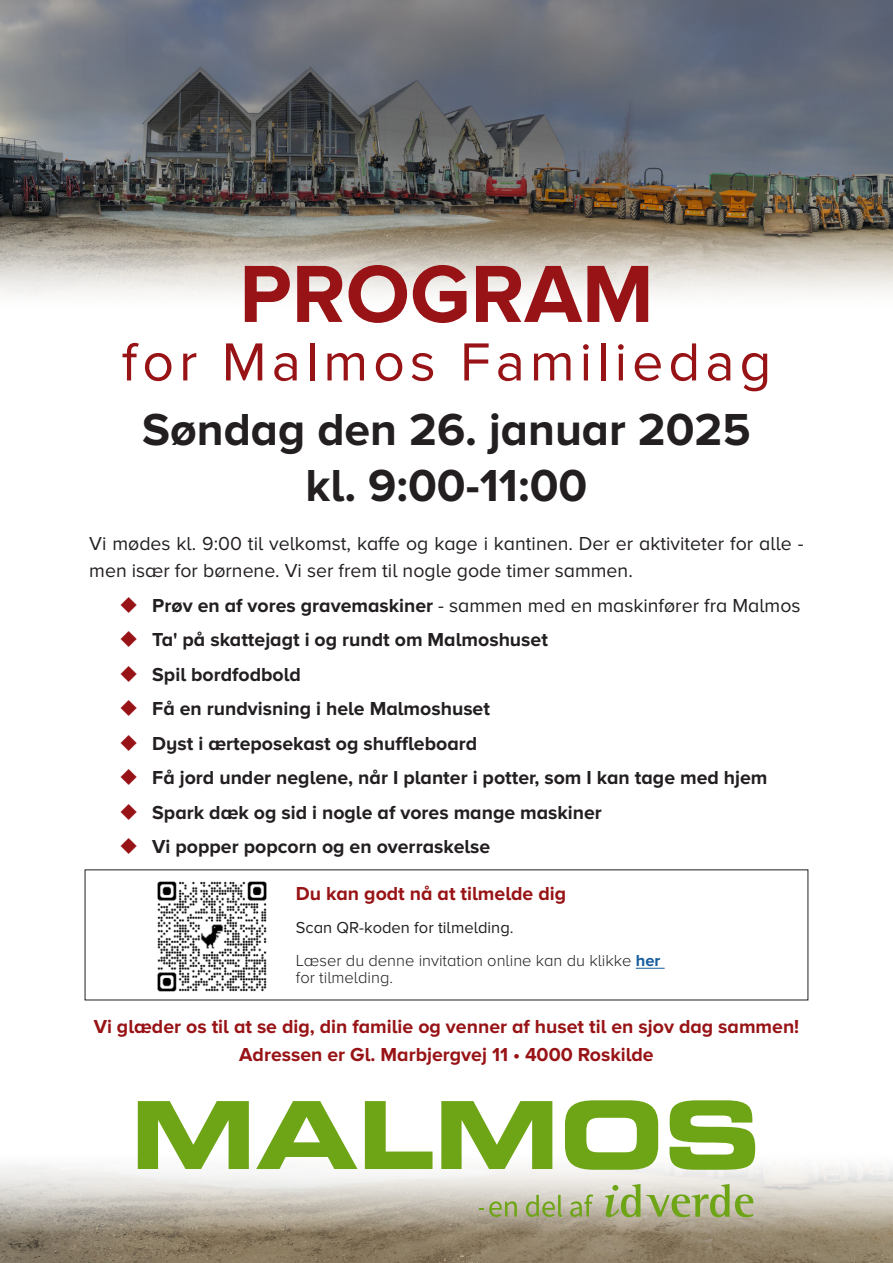
<style>
.page{position:relative;width:893px;height:1263px;background:#fff}
.page>*{position:absolute;margin:0;border:0;box-sizing:border-box;transform-origin:0 0}
.t1{font:700 84px "Proxima Nova";color:#981316}
.t2{font:55.5px "Proxima Nova";letter-spacing:.09em;color:#981316}
.t3{font:700 46.5px/55.8px "Proxima Nova A";color:#231f20;text-align:center}
.t4{font:700 19.5px "Proxima Nova A";color:#231f20}
.t5{font:19.5px/27px "Proxima Nova A";color:#231f20}
.t6{font:700 19.5px/28.5px "Proxima Nova A";color:#981316;text-align:center}
.t7{font:300 16.5px/33px "Proxima Nova A";color:#231f20}
.s1{color:#981316}
.s2{font-weight:700}
.s3{font-weight:400}
.s4{font-weight:700;color:#175d9e}
</style>
<div class="page">
<img style="left:0;top:0;width:893px;height:295px">
<img style="left:0;top:1148px;width:893px;height:115px">
<svg style="left:138px;top:1101px;width:111px;height:68px"></svg>
<svg style="left:256px;top:1101px;width:101px;height:68px"></svg>
<svg style="left:365px;top:1101px;width:67px;height:68px"></svg>
<svg style="left:441px;top:1101px;width:111px;height:68px"></svg>
<svg style="left:565px;top:1100px;width:93px;height:70px"></svg>
<svg style="left:670px;top:1100px;width:85px;height:70px"></svg>
<svg style="left:605px;top:1184px;width:148px;height:33px;background:#b6c291"></svg>
<svg style="left:480px;top:1201px;width:37px;height:16px"></svg>
<svg style="left:526px;top:1195px;width:36px;height:22px"></svg>
<svg style="left:570px;top:1194px;width:23px;height:23px"></svg>
<svg style="left:636px;top:968px;width:29px;height:1px"></svg>
<img style="left:157px;top:881px;width:110px;height:111px">
<h1 class="t1" style="left:239px;top:246px;width:416px">PROGRAM</h1>
<h2 class="t2" style="left:122px;top:330px;width:651px">for Malmos Familiedag</h2>
<h3 class="t3" style="left:142px;top:404px;width:610px">Søndag den 26. januar 2025 kl. 9:00-11:00</h3>
<p class="t5" style="left:89px;top:531px;width:716px">Vi mødes kl. 9:00 til velkomst, kaffe og kage i kantinen. Der er aktiviteter for alle - men især for børnene. Vi ser frem til nogle gode timer sammen.</p>
<p class="t5" style="left:119px;top:592px;width:683px"><span class="s1">◆</span> <span class="s2">Prøv en af vores gravemaskiner</span> - sammen med en maskinfører fra Malmos</p>
<p class="t4" style="left:119px;top:628px;width:430px"><span class="s1">◆</span> Ta' på skattejagt i og rundt om Malmoshuset</p>
<p class="t4" style="left:119px;top:663px;width:183px"><span class="s1">◆</span> Spil bordfodbold</p>
<p class="t4" style="left:119px;top:697px;width:372px"><span class="s1">◆</span> Få en rundvisning i hele Malmoshuset</p>
<p class="t4" style="left:119px;top:732px;width:360px"><span class="s1">◆</span> Dyst i ærteposekast og shuffleboard</p>
<p class="t4" style="left:119px;top:766px;width:650px"><span class="s1">◆</span> Få jord under neglene, når I planter i potter, som I kan tage med hjem</p>
<p class="t4" style="left:119px;top:801px;width:484px"><span class="s1">◆</span> Spark dæk og sid i nogle af vores mange maskiner</p>
<p class="t4" style="left:119px;top:835px;width:373px"><span class="s1">◆</span> Vi popper popcorn og en overraskelse</p>
<p class="t6" style="left:296px;top:880px;width:272px">Du kan godt nå at tilmelde dig</p>
<p class="t7" style="left:296px;top:911px;width:366px"><span class="s3">Scan QR-koden for tilmelding.<br></span>Læser du denne invitation online kan du klikke <span class="s4">her</span></p>
<p class="t7" style="left:296px;top:961px;width:99px">for tilmelding.</p>
<p class="t6" style="left:94px;top:1013px;width:707px">Vi glæder os til at se dig, din familie og venner af huset til en sjov dag sammen!<br>Adressen er Gl. Marbjergvej 11 • 4000 Roskilde</p>
</div>
